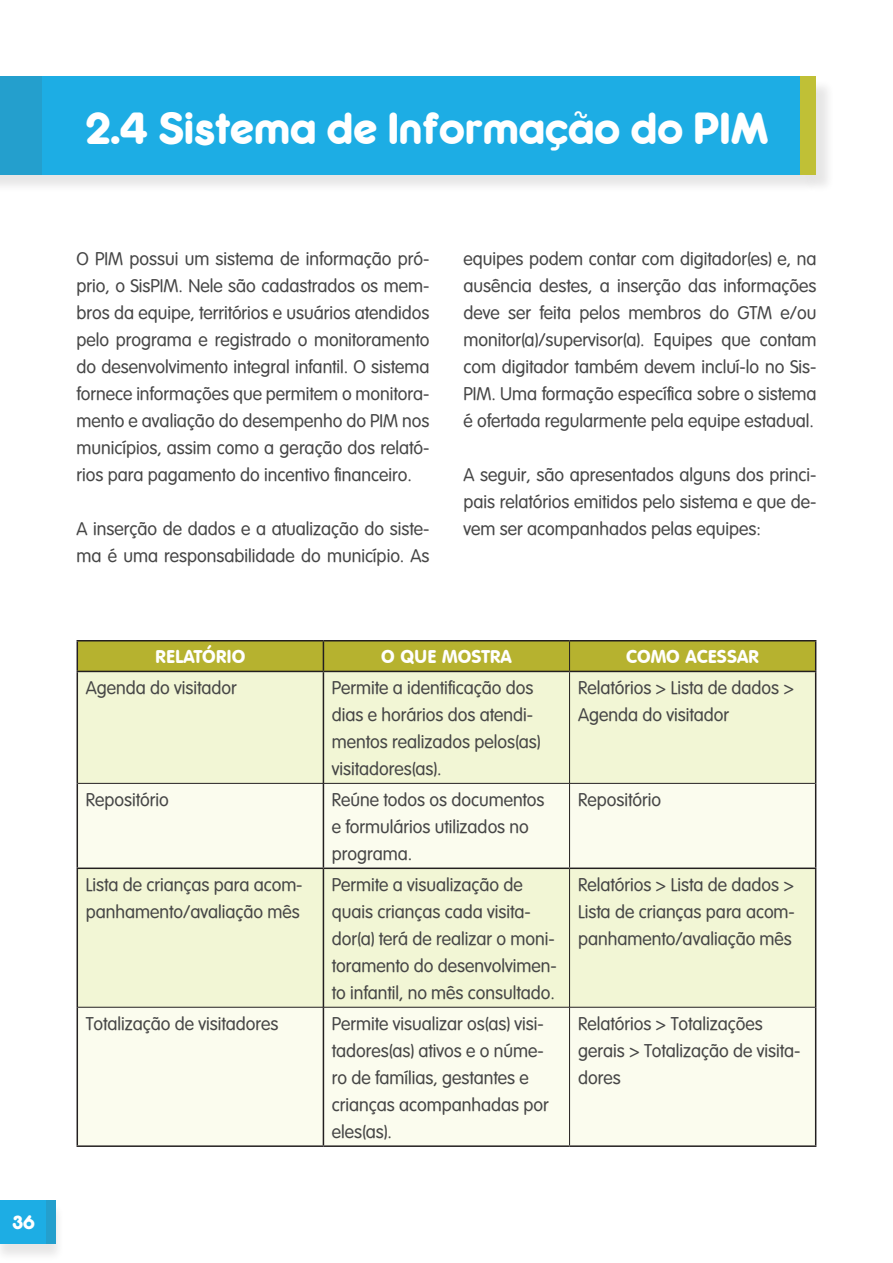
<style>
.page{position:relative;width:893px;height:1263px;background:#fff}
.page>*{position:absolute;margin:0;border:0;box-sizing:border-box;transform-origin:0 0}
.t1{font:42px "Rocko Ultra FLF";color:#fff}
.t2{font:18px/27px "VAG Rounded Lt Normal";color:#464646}
.t3{font:18px "VAG Rounded BT";color:#fff}
.t4{font:18px "Rocko Ultra FLF";color:#fff}
</style>
<div class="page">
<div style="left:0;top:1202px;width:65px;height:60px;background:#231f20;opacity:.11"></div>
<div style="left:0;top:1200px;width:47px;height:43px;background:#1dade4"></div>
<div style="left:47px;top:1200px;width:9px;height:43px;background:#249fcd"></div>
<div style="left:0;top:79px;width:819px;height:114px;background:#231f20;opacity:.11"></div>
<div style="left:0;top:77px;width:800px;height:98px;background:#1dade4"></div>
<svg style="left:78px;top:641px;width:737px;height:30px;background:#b1ad2e"></svg>
<div style="left:78px;top:672px;width:737px;height:111px;background:#f2f6d5"></div>
<svg style="left:78px;top:784px;width:737px;height:361px;background:#f6f9e3"></svg>
<hr style="left:77px;top:640px;width:246px;height:1px;background:#231f20">
<hr style="left:77px;top:641px;width:1px;height:30px;background:#231f20">
<hr style="left:323px;top:640px;width:247px;height:1px;background:#231f20">
<hr style="left:323px;top:641px;width:1px;height:30px;background:#231f20">
<hr style="left:570px;top:640px;width:246px;height:1px;background:#231f20">
<hr style="left:815px;top:641px;width:1px;height:30px;background:#231f20">
<hr style="left:77px;top:671px;width:246px;height:1px;background:#231f20">
<hr style="left:77px;top:672px;width:1px;height:111px;background:#231f20">
<hr style="left:323px;top:671px;width:247px;height:1px;background:#231f20">
<hr style="left:323px;top:672px;width:1px;height:111px;background:#231f20">
<hr style="left:570px;top:671px;width:246px;height:1px;background:#231f20">
<hr style="left:815px;top:672px;width:1px;height:111px;background:#231f20">
<hr style="left:77px;top:783px;width:1px;height:84px;background:#231f20">
<hr style="left:323px;top:783px;width:1px;height:84px;background:#231f20">
<hr style="left:815px;top:783px;width:1px;height:84px;background:#231f20">
<hr style="left:77px;top:867px;width:246px;height:2px;background:#231f20">
<hr style="left:77px;top:869px;width:1px;height:138px;background:#231f20">
<hr style="left:323px;top:867px;width:247px;height:2px;background:#231f20">
<hr style="left:323px;top:869px;width:1px;height:138px;background:#231f20">
<hr style="left:570px;top:867px;width:246px;height:2px;background:#231f20">
<hr style="left:815px;top:869px;width:1px;height:138px;background:#231f20">
<hr style="left:77px;top:1007px;width:1px;height:138px;background:#231f20">
<hr style="left:323px;top:1007px;width:1px;height:138px;background:#231f20">
<hr style="left:815px;top:1007px;width:1px;height:138px;background:#231f20">
<hr style="left:77px;top:1145px;width:246px;height:2px;background:#231f20">
<hr style="left:323px;top:1145px;width:247px;height:2px;background:#231f20">
<hr style="left:570px;top:1145px;width:246px;height:2px;background:#231f20">
<hr style="left:569px;top:641px;width:1px;height:30px;background:#231f20">
<hr style="left:569px;top:672px;width:1px;height:111px;background:#231f20">
<hr style="left:78px;top:783px;width:245px;height:1px;background:#231f20">
<hr style="left:323px;top:783px;width:247px;height:1px;background:#231f20">
<hr style="left:570px;top:783px;width:245px;height:1px;background:#231f20">
<hr style="left:569px;top:783px;width:1px;height:84px;background:#231f20">
<hr style="left:569px;top:869px;width:1px;height:138px;background:#231f20">
<hr style="left:78px;top:1007px;width:245px;height:1px;background:#231f20">
<hr style="left:323px;top:1007px;width:247px;height:1px;background:#231f20">
<hr style="left:570px;top:1007px;width:245px;height:1px;background:#231f20">
<hr style="left:569px;top:1007px;width:1px;height:138px;background:#231f20">
<div style="left:803px;top:79px;width:32px;height:114px;background:#231f20;opacity:.11"></div>
<div style="left:800px;top:77px;width:16px;height:98px;background:#c0c036"></div>
<div style="left:0;top:77px;width:42px;height:98px;background:#249fcd"></div>
<p class="t4" style="left:13px;top:1211px;width:24px">36</p>
<h1 class="t1" style="left:86px;top:101px;width:684px">2.4 Sistema de Informação do PIM</h1>
<p class="t2" style="left:77px;top:245px;width:354px;text-align:justify">O PIM possui um sistema de informação pró&shy;prio, o SisPIM. Nele são cadastrados os mem&shy;bros da equipe, territórios e usuários atendidos pelo programa e registrado o monitoramento do desenvolvimento integral infantil. O sistema fornece informações que permitem o monitora&shy;mento e avaliação do desempenho do PIM nos municípios, assim como a geração dos relató&shy;rios para pagamento do incentivo financeiro.</p>
<p class="t2" style="left:77px;top:516px;width:354px">A inserção de dados e a atualização do siste&shy;ma é uma responsabilidade do município. As</p>
<p class="t2" style="left:463px;top:245px;width:354px;text-align:justify">equipes podem contar com digitador(es) e, na ausência destes, a inserção das informações deve ser feita pelos membros do GTM e/ou monitor(a)/supervisor(a). Equipes que contam com digitador também devem incluí-lo no Sis-PIM. Uma formação específica sobre o sistema é ofertada regularmente pela equipe estadual.</p>
<p class="t2" style="left:463px;top:462px;width:354px;text-align:justify">A seguir, são apresentados alguns dos princi&shy;pais relatórios emitidos pelo sistema e que de&shy;vem ser acompanhados pelas equipes:</p>
<p class="t3" style="left:155px;top:645px;width:92px">RELATÓRIO</p>
<p class="t3" style="left:381px;top:645px;width:132px">O QUE MOSTRA</p>
<p class="t3" style="left:626px;top:645px;width:134px">COMO ACESSAR</p>
<p class="t2" style="left:86px;top:674px;width:152px">Agenda do visitador</p>
<p class="t2" style="left:332px;top:674px;width:210px">Permite a identificação dos dias e horários dos atendi&shy;mentos realizados pelos(as) visitadores(as).</p>
<p class="t2" style="left:578px;top:674px;width:218px">Relatórios &gt; Lista de dados &gt;<br>Agenda do visitador</p>
<p class="t2" style="left:86px;top:786px;width:84px">Repositório</p>
<p class="t2" style="left:332px;top:786px;width:214px">Reúne todos os documentos e formulários utilizados no programa.</p>
<p class="t2" style="left:578px;top:786px;width:84px">Repositório</p>
<p class="t2" style="left:86px;top:871px;width:218px">Lista de crianças para acom&shy;panhamento/avaliação mês</p>
<p class="t2" style="left:332px;top:871px;width:226px">Permite a visualização de quais crianças cada visita&shy;dor(a) terá de realizar o moni&shy;toramento do desenvolvimen&shy;to infantil, no mês consultado.</p>
<p class="t2" style="left:578px;top:871px;width:218px;text-align:justify">Relatórios &gt; Lista de dados &gt; Lista de crianças para acom&shy;panhamento/avaliação mês</p>
<p class="t2" style="left:86px;top:1010px;width:194px">Totalização de visitadores</p>
<p class="t2" style="left:332px;top:1010px;width:218px">Permite visualizar os(as) visi&shy;tadores(as) ativos e o núme&shy;ro de famílias, gestantes e crianças acompanhadas por eles(as).</p>
<p class="t2" style="left:578px;top:1010px;width:224px">Relatórios &gt; Totalizações gerais &gt; Totalização de visita&shy;dores</p>
</div>
